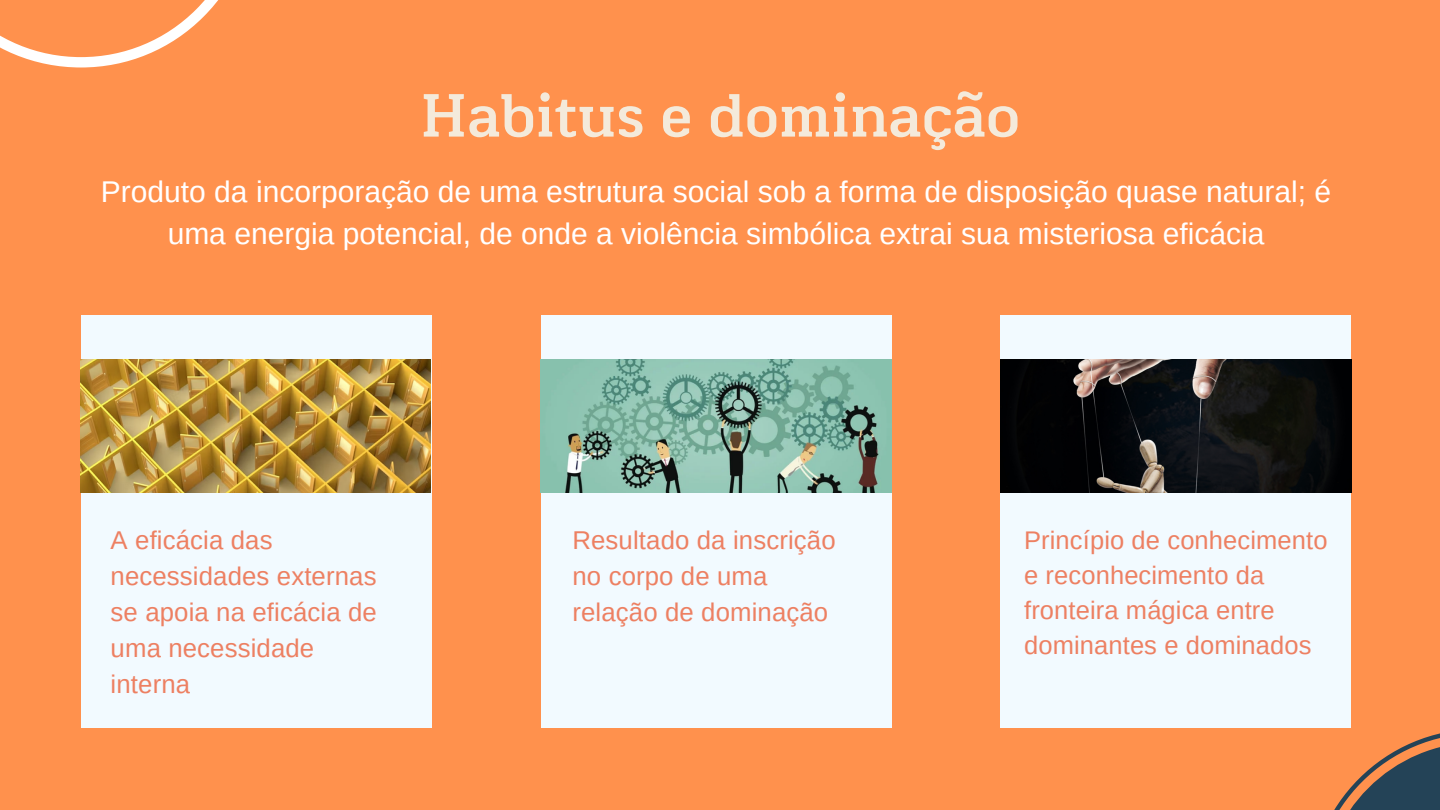
<style>
.page{position:relative;width:1440px;height:810px;background:#ff914d}
.page>*{position:absolute;margin:0;border:0;box-sizing:border-box;transform-origin:0 0}
.t1{font:59px "RTL Jannah Medium";letter-spacing:.01em;color:#f4eadb}
.t2{font:30px/41.2px "Arimo";color:#fff;text-align:center}
.t3{font:25.7px/36px "Arimo";letter-spacing:.005em;color:#ed8062}
.t4{font:25.5px/35.2px "Arimo";letter-spacing:.005em;color:#ed8062}
</style>
<div class="page">
<div style="left:81px;top:316px;width:350px;height:412px;background:#f2faff"></div>
<div style="left:541px;top:316px;width:350px;height:412px;background:#f2faff"></div>
<div style="left:1001px;top:316px;width:350px;height:412px;background:#f2faff"></div>
<svg style="left:1334px;top:733px;width:106px;height:77px"></svg>
<svg style="left:0;top:0;width:218px;height:67px"></svg>
<img style="left:81px;top:360px;width:350px;height:133px">
<img style="left:541px;top:360px;width:350px;height:133px">
<img style="left:1001px;top:360px;width:350px;height:133px">
<p class="t1" style="left:420px;top:78px;width:601px">Habitus e dominação</p>
<p class="t2" style="left:101px;top:171px;width:1232px">Produto da incorporação de uma estrutura social sob a forma de disposição quase natural; é uma energia potencial, de onde a violência simbólica extrai sua misteriosa eficácia</p>
<p class="t3" style="left:111px;top:523px;width:268px">A eficácia das necessidades externas se apoia na eficácia de uma necessidade interna</p>
<p class="t3" style="left:572px;top:523px;width:265px">Resultado da inscrição no corpo de uma relação de dominação</p>
<p class="t4" style="left:1024px;top:522px;width:305px">Princípio de conhecimento e reconhecimento da fronteira mágica entre dominantes e dominados</p>
</div>
